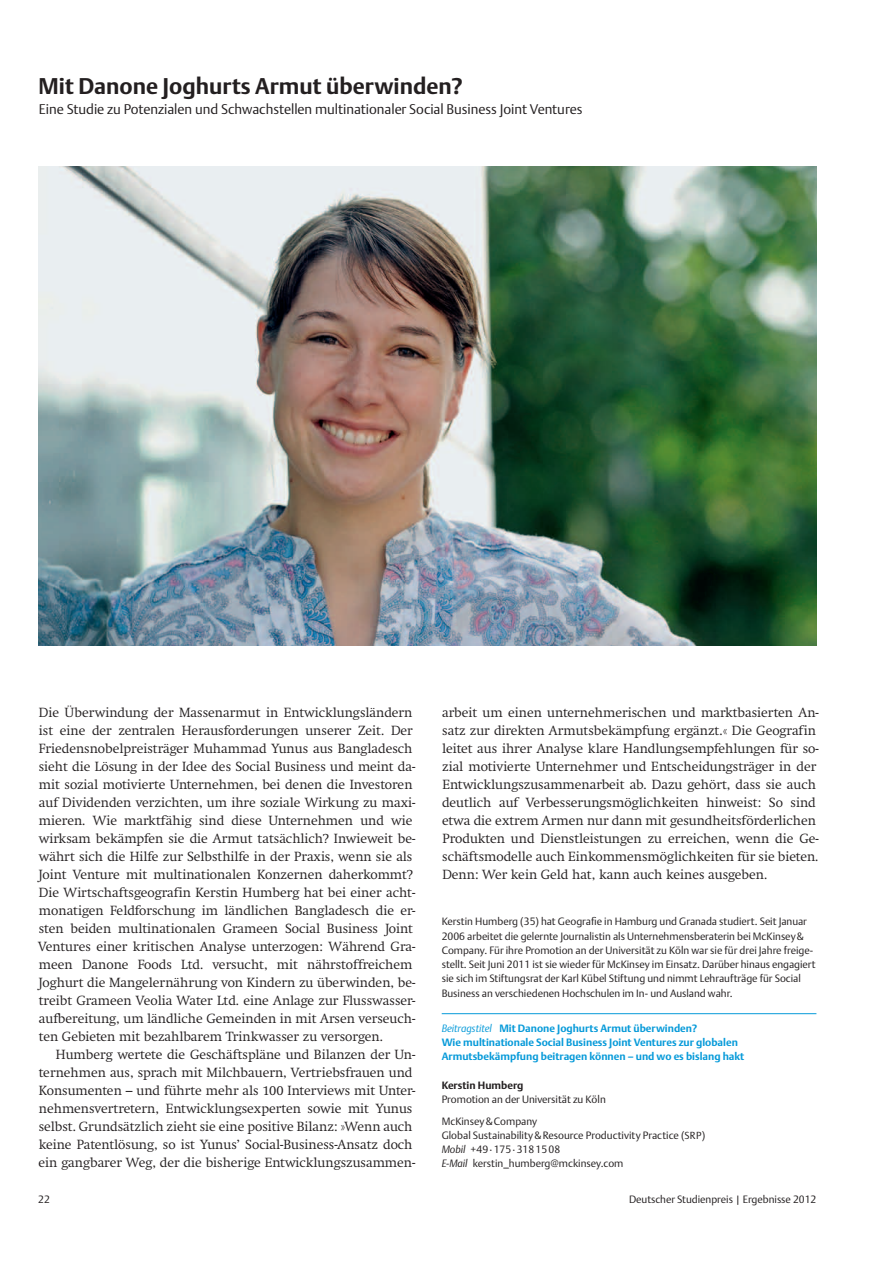
<style>
.page{position:relative;width:893px;height:1263px;background:#fff}
.page>*{position:absolute;margin:0;border:0;box-sizing:border-box;transform-origin:0 0}
.t1{font:700 22.5px "DTL Argo T";color:#231f20}
.t2{font:300 13.8px "DTL Argo T";color:#231f20}
.t3{font:300 13.2px/18px "Swift TTU";color:#231f20}
.t4{font:300 10.5px/14.2px "DTL Argo T";color:#231f20}
.t5{font:700 10.5px/14.2px "DTL Argo T";color:#069ad9}
.t6{font:700 10.5px "DTL Argo T";color:#231f20}
.s1{font-weight:300;font-style:italic}
.s2{font-size:10.2px}
.s3{font-style:italic}
</style>
<div class="page">
<img style="left:38px;top:167px;width:778px;height:478px">
<hr style="left:442px;top:1013px;width:374px;height:1px;background:#069ad9">
<h1 class="t1" style="left:39px;top:73px;width:426px">Mit Danone Joghurts Armut überwinden?</h1>
<p class="t2" style="left:39px;top:101px;width:545px">Eine Studie zu Potenzialen und Schwachstellen multinationaler Social Business Joint Ventures</p>
<p class="t3" style="left:38px;top:704px;width:379px">Die Überwindung der Massenarmut in Entwicklungsländern ist eine der zentralen Herausforderungen unserer Zeit. Der Friedensnobelpreisträger Muhammad Yunus aus Bangladesch sieht die Lösung in der Idee des Social Business und meint da&shy;mit sozial motivierte Unternehmen, bei denen die Investoren auf Dividenden verzichten, um ihre soziale Wirkung zu maxi&shy;mieren. Wie marktfähig sind diese Unternehmen und wie wirksam bekämpfen sie die Armut tatsächlich? Inwieweit be&shy;währt sich die Hilfe zur Selbsthilfe in der Praxis, wenn sie als Joint Venture mit multinationalen Konzernen daherkommt?<br>Die Wirtschaftsgeografin Kerstin Humberg hat bei einer acht&shy;monatigen Feldforschung im ländlichen Bangladesch die er&shy;sten beiden multinationalen Grameen Social Business Joint Ventures einer kritischen Analyse unterzogen: Während Gra&shy;meen Danone Foods Ltd. versucht, mit nährstoffreichem Joghurt die Mangelernährung von Kindern zu überwinden, be&shy;treibt Grameen Veolia Water Ltd. eine Anlage zur Flusswasser&shy;aufbereitung, um ländliche Gemeinden in mit Arsen verseuch&shy;ten Gebieten mit bezahlbarem Trinkwasser zu versorgen.</p>
<p class="t3" style="left:39px;top:1046px;width:378px;text-indent:17px">Humberg wertete die Geschäftspläne und Bilanzen der Un&shy;ternehmen aus, sprach mit Milchbauern, Vertriebsfrauen und Konsumenten – und führte mehr als 100 Interviews mit Unter&shy;nehmensvertretern, Entwicklungsexperten sowie mit Yunus selbst. Grundsätzlich zieht sie eine positive Bilanz: »Wenn auch keine Patentlösung, so ist Yunus’ Social-Business-Ansatz doch ein gangbarer Weg, der die bisherige Entwicklungszusammen-</p>
<p class="t3" style="left:442px;top:704px;width:378px">arbeit um einen unternehmerischen und marktbasierten An&shy;satz zur direkten Armutsbekämpfung ergänzt.« Die Geografin leitet aus ihrer Analyse klare Handlungsempfehlungen für so&shy;zial motivierte Unternehmer und Entscheidungsträger in der Entwicklungszusammenarbeit ab. Dazu gehört, dass sie auch deutlich auf Verbesserungsmöglichkeiten hinweist: So sind etwa die extrem Armen nur dann mit gesundheitsförderlichen Produkten und Dienstleistungen zu erreichen, wenn die Ge&shy;schäftsmodelle auch Einkommensmöglichkeiten für sie bieten.<br>Denn: Wer kein Geld hat, kann auch keines ausgeben.</p>
<p class="t4" style="left:442px;top:914px;width:375px">Kerstin Humberg (35) hat Geografie in Hamburg und Granada studiert. Seit Januar 2006 arbeitet die gelernte Journalistin als Unternehmensberaterin bei McKinsey&amp; Company. Für ihre Promotion an der Universität zu Köln war sie für drei Jahre freige&shy;stellt. Seit Juni 2011 ist sie wieder für McKinsey im Einsatz. Darüber hinaus engagiert sie sich im Stiftungsrat der Karl Kübel Stiftung und nimmt Lehraufträge für Social Business an verschiedenen Hochschulen im In- und Ausland wahr.</p>
<p class="t5" style="left:442px;top:1021px;width:304px"><span class="s1">Beitragstitel</span> Mit Danone Joghurts Armut überwinden?<br>Wie multinationale Social Business Joint Ventures zur globalen<br>Armutsbekämpfung beitragen können – und wo es bislang hakt</p>
<p class="t6" style="left:442px;top:1079px;width:83px">Kerstin Humberg</p>
<p class="t4" style="left:442px;top:1088px;width:166px;line-height:21.5px">Promotion an der Universität zu Köln<br>McKinsey&amp;Company</p>
<p class="t4" style="left:442px;top:1128px;width:265px">Global Sustainability&amp;Resource Productivity Practice (<span class="s2">SRP</span>)<br><span class="s3">Mobil</span> +49·175·3181508<br><span class="s3">E-Mail</span> kerstin_humberg@mckinsey.com</p>
<p class="t4" style="left:38px;top:1192px;width:13px">22</p>
<p class="t4" style="left:629px;top:1192px;width:189px">Deutscher Studienpreis | Ergebnisse 2012</p>
</div>
